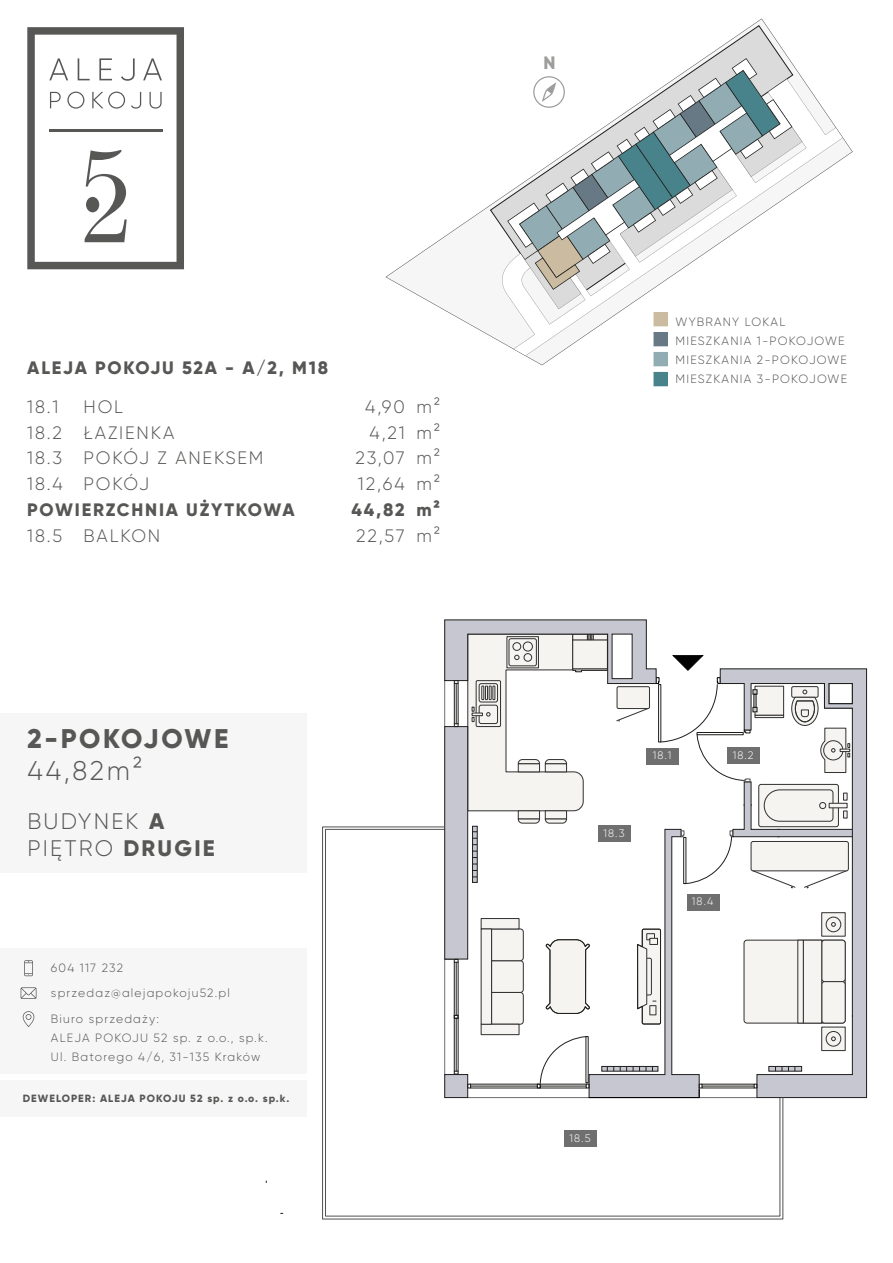
<style>
.page{position:relative;width:893px;height:1263px;background:#fff}
.page>*{position:absolute;margin:0;border:0;box-sizing:border-box;transform-origin:0 0}
.t1{font:800 27px "Gilroy";letter-spacing:.095em;color:#575756}
.t2{font:300 27px "Gilroy";color:#575756}
.t3{font:300 22.5px/27px "Gilroy";letter-spacing:.1em;color:#575756}
.t4{font:300 18px/25.5px "Gilroy";letter-spacing:.1em;color:#575756}
.t5{font:800 18px "Gilroy";letter-spacing:.1em;color:#575756}
.t6{font:800 18px "Gilroy";color:#9d9d9c}
.t7{font:300 12px/18.8px "Gilroy";letter-spacing:.1em;color:#575756}
.t8{font:300 10.8px "Gilroy";letter-spacing:.1em;color:#fff}
.t9{font:800 10.5px "Gilroy";letter-spacing:.1em;color:#575756}
.s1{font-weight:800}
</style>
<div class="page">
<svg style="left:490px;top:25px;width:299px;height:194px"></svg>
<svg style="left:502px;top:79px;width:341px;height:277px"></svg>
<svg style="left:653px;top:332px;width:15px;height:14px"></svg>
<svg style="left:653px;top:352px;width:15px;height:14px"></svg>
<svg style="left:653px;top:372px;width:15px;height:14px"></svg>
<svg style="left:853px;top:668px;width:14px;height:430px;background:#bbbbc5"></svg>
<svg style="left:322px;top:826px;width:462px;height:394px"></svg>
<svg style="left:444px;top:619px;width:409px;height:479px"></svg>
<svg style="left:27px;top:27px;width:157px;height:242px"></svg>
<div style="left:86px;top:197px;width:13px;height:15px;background:#575756;border-radius:50%"></div>
<div style="left:0;top:713px;width:307px;height:160px;background:#f6f6f6"></div>
<div style="left:0;top:1080px;width:307px;height:37px;background:#f6f6f6"></div>
<div style="left:0;top:949px;width:307px;height:125px;background:#f6f6f6"></div>
<svg style="left:24px;top:960px;width:9px;height:16px"></svg>
<svg style="left:21px;top:987px;width:16px;height:12px"></svg>
<svg style="left:23px;top:1011px;width:11px;height:16px"></svg>
<div style="left:647px;top:748px;width:32px;height:16px;background:#706f6f"></div>
<div style="left:728px;top:747px;width:32px;height:17px;background:#706f6f"></div>
<div style="left:598px;top:825px;width:33px;height:17px;background:#706f6f"></div>
<div style="left:687px;top:894px;width:32px;height:16px;background:#706f6f"></div>
<div style="left:564px;top:1130px;width:33px;height:17px;background:#706f6f"></div>
<svg style="left:507px;top:58px;width:295px;height:268px"></svg>
<h3 class="t5" style="left:27px;top:356px;width:302px">ALEJA POKOJU 52A - A/2, M18</h3>
<h3 class="t4" style="left:27px;top:394px;width:37px">18.1<br>18.2<br>18.3<br>18.4</h3>
<h3 class="t4" style="left:84px;top:394px;width:181px">HOL<br>ŁAZIENKA<br>POKÓJ Z ANEKSEM<br>POKÓJ</h3>
<h3 class="t5" style="left:27px;top:498px;width:269px">POWIERZCHNIA UŻYTKOWA</h3>
<h3 class="t4" style="left:417px;top:394px;width:25px;text-align:justify">m2 m2 m2 m2</h3>
<h3 class="t5" style="left:352px;top:498px;width:90px">44,82 m2</h3>
<h3 class="t4" style="left:356px;top:394px;width:51px;text-align:right">4,90<br>4,21<br>23,07<br>12,64</h3>
<h3 class="t4" style="left:27px;top:523px;width:134px">18.5 BALKON</h3>
<h3 class="t4" style="left:356px;top:523px;width:85px">22,57 m2</h3>
<h1 class="t1" style="left:27px;top:721px;width:203px">2-POKOJOWE</h1>
<h1 class="t2" style="left:27px;top:754px;width:116px">44,82m2</h1>
<h2 class="t3" style="left:27px;top:807px;width:189px">BUDYNEK <span class="s1">A<br></span>PIĘTRO <span class="s1">DRUGIE</span></h2>
<p class="t7" style="left:51px;top:958px;width:74px">604 117 232</p>
<p class="t7" style="left:51px;top:983px;width:180px">sprzedaz@alejapokoju52.pl</p>
<p class="t7" style="left:51px;top:1009px;width:218px">Biuro sprzedaży:<br>ALEJA POKOJU 52 sp. z o.o., sp.k.<br>Ul. Batorego 4/6, 31-135 Kraków</p>
<p class="t9" style="left:23px;top:1092px;width:268px">DEWELOPER: ALEJA POKOJU 52 sp. z o.o. sp.k.</p>
<h3 class="t6" style="left:543px;top:51px;width:14px">N</h3>
<p class="t7" style="left:676px;top:313px;width:173px">WYBRANY LOKAL<br>MIESZKANIA 1-POKOJOWE<br>MIESZKANIA 2-POKOJOWE<br>MIESZKANIA 3-POKOJOWE</p>
<p class="t8" style="left:603px;top:826px;width:23px">18.3</p>
<p class="t8" style="left:653px;top:749px;width:20px">18.1</p>
<p class="t8" style="left:733px;top:748px;width:22px">18.2</p>
<p class="t8" style="left:692px;top:895px;width:23px">18.4</p>
<p class="t8" style="left:569px;top:1131px;width:23px">18.5</p>
</div>
